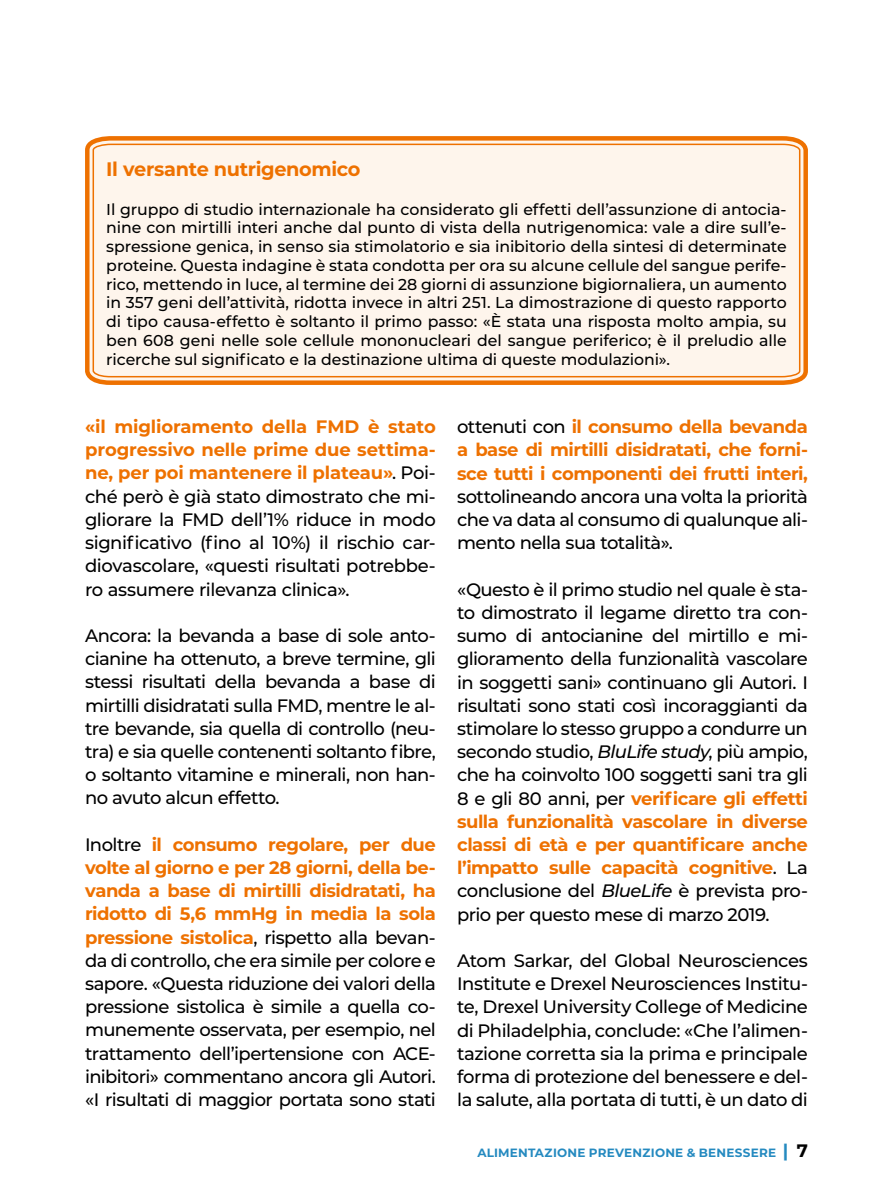
<style>
.page{position:relative;width:893px;height:1191px;background:#fff}
.page>*{position:absolute;margin:0;border:0;box-sizing:border-box;transform-origin:0 0}
.t1{font:700 19.5px "Montserrat";letter-spacing:-.02em;color:#ee7100}
.t2{font:500 18px/23.2px "Montserrat";letter-spacing:-.03em;color:#000;text-align:justify}
.t3{font:700 18px/23.2px "Montserrat";letter-spacing:-.03em;color:#ee7100;text-align:justify}
.t4{font:500 15.75px/18.8px "Montserrat";letter-spacing:-.01em;color:#000;text-align:justify}
.t5{font:700 12px "Montserrat";letter-spacing:.02em;color:#258ac0}
.s1{font-weight:700;color:#ee7100}
.s2{font-weight:500;color:#000}
.s3{font-style:italic}
.s4{font-size:18px}
.s5{font-size:18px;color:#000}
</style>
<div class="page">
<svg style="left:85px;top:136px;width:723px;height:249px;background:#f3a156"></svg>
<div style="left:92px;top:143px;width:709px;height:235px;background:#fef5ec"></div>
<p class="t1" style="left:106px;top:155px;width:256px">Il versante nutrigenomico</p>
<p class="t4" style="left:106px;top:199px;width:682px">Il gruppo di studio internazionale ha considerato gli effetti dell’assunzione di antocia&shy;nine con mirtilli interi anche dal punto di vista della nutrigenomica: vale a dire sull’e&shy;spressione genica, in senso sia stimolatorio e sia inibitorio della sintesi di determinate proteine. Questa indagine è stata condotta per ora su alcune cellule del sangue perife&shy;rico, mettendo in luce, al termine dei 28 giorni di assunzione bigiornaliera, un aumento in 357 geni dell’attività, ridotta invece in altri 251. La dimostrazione di questo rapporto di tipo causa-effetto è soltanto il primo passo: «È stata una risposta molto ampia, su ben 608 geni nelle sole cellule mononucleari del sangue periferico; è il preludio alle ricerche sul significato e la destinazione ultima di queste modulazioni».</p>
<p class="t2" style="left:85px;top:414px;width:352px"><span class="s1">«il miglioramento della FMD è stato progressivo nelle prime due settima&shy;ne, per poi mantenere il plateau»</span>. Poi&shy;ché però è già stato dimostrato che mi&shy;gliorare la FMD dell’1% riduce in modo significativo (fino al 10%) il rischio car&shy;diovascolare, «questi risultati potrebbe&shy;ro assumere rilevanza clinica».</p>
<p class="t2" style="left:85px;top:623px;width:352px">Ancora: la bevanda a base di sole anto&shy;cianine ha ottenuto, a breve termine, gli stessi risultati della bevanda a base di mirtilli disidratati sulla FMD, mentre le al&shy;tre bevande, sia quella di controllo (neu&shy;tra) e sia quelle contenenti soltanto fibre, o soltanto vitamine e minerali, non han&shy;no avuto alcun effetto.</p>
<p class="t2" style="left:85px;top:832px;width:352px">Inoltre <span class="s1">il consumo regolare, per due volte al giorno e per 28 giorni, della be&shy;vanda a base di mirtilli disidratati, ha ridotto di 5,6 mmHg in media la sola pressione sistolica</span>, rispetto alla bevan&shy;da di controllo, che era simile per colore e sapore. «Questa riduzione dei valori della pressione sistolica è simile a quella co&shy;munemente osservata, per esempio, nel trattamento dell’ipertensione con ACE&shy;inibitori» commentano ancora gli Autori. «I risultati di maggior portata sono stati</p>
<p class="t3" style="left:457px;top:414px;width:352px"><span class="s2">ottenuti con</span> il consumo della bevanda a base di mirtilli disidratati, che forni&shy;sce tutti i componenti dei frutti interi,</p>
<p class="t2" style="left:457px;top:484px;width:352px">sottolineando ancora una volta la priorità che va data al consumo di qualunque ali&shy;mento nella sua totalità».</p>
<p class="t2" style="left:457px;top:577px;width:352px">«Questo è il primo studio nel quale è sta&shy;to dimostrato il legame diretto tra con&shy;sumo di antocianine del mirtillo e mi&shy;glioramento della funzionalità vascolare in soggetti sani» continuano gli Autori. I risultati sono stati così incoraggianti da stimolare lo stesso gruppo a condurre un secondo studio, <span class="s3">BluLife study</span>, più ampio, che ha coinvolto 100 soggetti sani tra gli 8 e gli 80 anni, per <span class="s1">verificare gli effetti sulla funzionalità vascolare in diverse classi di età e per quantificare anche l’impatto sulle capacità cognitive</span>. La conclusione del <span class="s3">BlueLife</span> è prevista pro&shy;prio per questo mese di marzo 2019.</p>
<p class="t2" style="left:457px;top:948px;width:352px">Atom Sarkar, del Global Neurosciences Institute e Drexel Neurosciences Institu&shy;te, Drexel University College of Medicine di Philadelphia, conclude: «Che l’alimen&shy;tazione corretta sia la prima e principale forma di protezione del benessere e del&shy;la salute, alla portata di tutti, è un dato di</p>
<p class="t5" style="left:477px;top:1144px;width:332px">ALIMENTAZIONE PREVENZIONE &amp; BENESSERE <span class="s4">|</span> <span class="s5">7</span></p>
</div>
